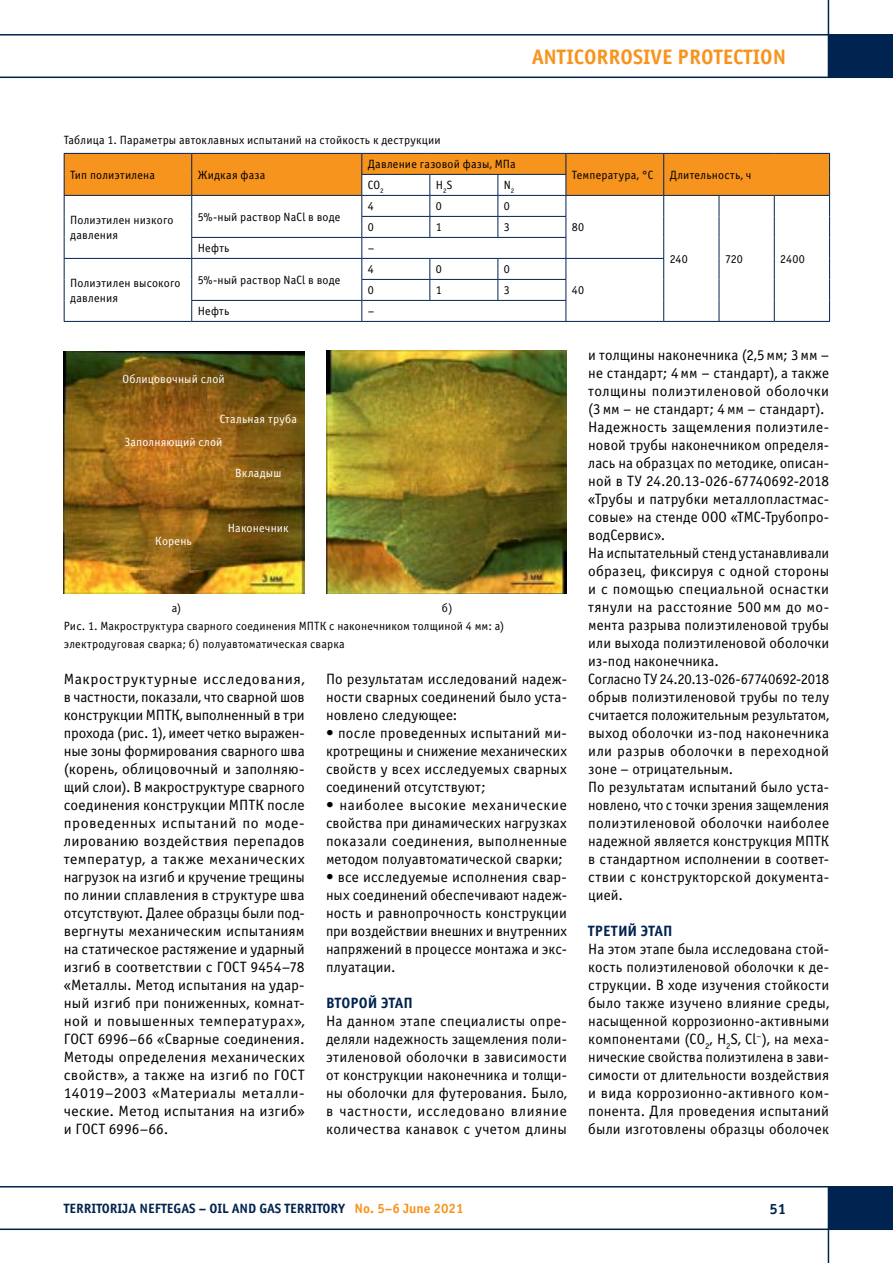
<style>
.page{position:relative;width:893px;height:1263px;background:#fff}
.page>*{position:absolute;margin:0;border:0;box-sizing:border-box;transform-origin:0 0}
.t1{font:700 21px "Officina Sans C";color:#f7941e}
.t2{font:15px/18px "Officina Sans C";letter-spacing:.01em;color:#000;text-align:justify}
.t3{font:15px/18px "Officina Sans C";letter-spacing:.01em;color:#000;text-align:justify;scale:1.05 1}
.t4{font:700 15px "Officina Sans C";letter-spacing:.005em;color:#00234f}
.t5{font:700 13.5px "Officina Sans C";color:#00234f}
.t6{font:12px/18px "Officina Sans C";letter-spacing:.015em;color:#000}
.t7{font:12px "Officina Sans C";letter-spacing:.015em;color:#fff}
.s1{color:#f7941e}
</style>
<div class="page">
<hr style="left:828px;top:0;width:1px;height:78px;background:#00234f">
<div style="left:828px;top:35px;width:65px;height:42px;background:#00234f"></div>
<hr style="left:0;top:77px;width:893px;height:1px;background:#00234f">
<hr style="left:0;top:34px;width:893px;height:2px;background:#00234f">
<hr style="left:828px;top:1186px;width:1px;height:77px;background:#00234f">
<div style="left:828px;top:1187px;width:65px;height:42px;background:#00234f"></div>
<hr style="left:0;top:1186px;width:893px;height:1px;background:#00234f">
<hr style="left:0;top:1228px;width:893px;height:2px;background:#00234f">
<hr style="left:64px;top:321px;width:128px;height:1px;background:#00234f">
<hr style="left:192px;top:321px;width:170px;height:1px;background:#00234f">
<hr style="left:362px;top:321px;width:68px;height:1px;background:#00234f">
<hr style="left:430px;top:321px;width:68px;height:1px;background:#00234f">
<hr style="left:498px;top:321px;width:68px;height:1px;background:#00234f">
<hr style="left:566px;top:321px;width:98px;height:1px;background:#00234f">
<hr style="left:664px;top:321px;width:55px;height:1px;background:#00234f">
<hr style="left:719px;top:321px;width:55px;height:1px;background:#00234f">
<hr style="left:774px;top:321px;width:56px;height:1px;background:#00234f">
<svg style="left:64px;top:153px;width:766px;height:168px"></svg>
<hr style="left:664px;top:195px;width:55px;height:1px;background:#00234f">
<hr style="left:719px;top:195px;width:55px;height:1px;background:#00234f">
<hr style="left:774px;top:195px;width:56px;height:1px;background:#00234f">
<img style="left:64px;top:351px;width:241px;height:243px">
<img style="left:326px;top:351px;width:241px;height:243px">
<h1 class="t1" style="left:532px;top:45px;width:256px">ANTICORROSIVE PROTECTION</h1>
<p class="t6" style="left:64px;top:131px;width:378px">Таблица 1. Параметры автоклавных испытаний на стойкость к деструкции</p>
<p class="t6" style="left:70px;top:166px;width:86px">Тип полиэтилена</p>
<p class="t6" style="left:198px;top:166px;width:69px">Жидкая фаза</p>
<p class="t6" style="left:70px;top:213px;width:105px;line-height:14.4px">Полиэтилен низкого давления</p>
<p class="t6" style="left:198px;top:208px;width:144px">5%-ный раствор NaCl в воде</p>
<p class="t6" style="left:368px;top:156px;width:149px">Давление газовой фазы, МПа</p>
<p class="t6" style="left:368px;top:177px;width:17px">СО<sub>2</sub></p>
<p class="t6" style="left:436px;top:177px;width:18px">H<sub>2</sub>S</p>
<p class="t6" style="left:504px;top:177px;width:12px">N<sub>2</sub></p>
<p class="t6" style="left:368px;top:198px;width:7px">4</p>
<p class="t6" style="left:436px;top:198px;width:7px">0</p>
<p class="t6" style="left:504px;top:198px;width:7px">0</p>
<p class="t6" style="left:368px;top:219px;width:7px">0</p>
<p class="t6" style="left:436px;top:219px;width:7px">1</p>
<p class="t6" style="left:504px;top:219px;width:7px">3</p>
<p class="t6" style="left:198px;top:240px;width:33px">Нефть</p>
<p class="t6" style="left:368px;top:240px;width:8px">–</p>
<p class="t6" style="left:572px;top:166px;width:83px">Температура, °С</p>
<p class="t6" style="left:670px;top:166px;width:83px">Длительность, ч</p>
<p class="t6" style="left:572px;top:219px;width:14px">80</p>
<p class="t6" style="left:670px;top:250px;width:20px">240</p>
<p class="t6" style="left:725px;top:250px;width:19px">720</p>
<p class="t6" style="left:780px;top:250px;width:26px">2400</p>
<p class="t6" style="left:70px;top:276px;width:112px;line-height:14.4px">Полиэтилен высокого давления</p>
<p class="t6" style="left:198px;top:271px;width:144px">5%-ный раствор NaCl в воде</p>
<p class="t6" style="left:368px;top:261px;width:7px">4</p>
<p class="t6" style="left:436px;top:261px;width:7px">0</p>
<p class="t6" style="left:504px;top:261px;width:7px">0</p>
<p class="t6" style="left:368px;top:282px;width:7px">0</p>
<p class="t6" style="left:436px;top:282px;width:7px">1</p>
<p class="t6" style="left:504px;top:282px;width:7px">3</p>
<p class="t6" style="left:572px;top:282px;width:14px">40</p>
<p class="t6" style="left:198px;top:303px;width:33px">Нефть</p>
<p class="t6" style="left:368px;top:303px;width:8px">–</p>
<p class="t7" style="left:122px;top:372px;width:104px">Облицовочный слой</p>
<p class="t7" style="left:220px;top:412px;width:79px">Стальная труба</p>
<p class="t7" style="left:125px;top:435px;width:99px">Заполняющий слой</p>
<p class="t7" style="left:235px;top:466px;width:48px">Вкладыш</p>
<p class="t7" style="left:155px;top:534px;width:38px">Корень</p>
<p class="t7" style="left:228px;top:521px;width:62px">Наконечник</p>
<p class="t6" style="left:64px;top:599px;width:442px;text-indent:378px">б)<br>Рис. 1. Макроструктура сварного соединения МПТК с наконечником толщиной 4 мм: а) электродуговая сварка; б) полуавтоматическая сварка</p>
<p class="t6" style="left:172px;top:599px;width:11px">а)</p>
<p class="t3" style="left:64px;top:670px;width:231px">Макроструктурные исследования, в частности, показали, что сварной шов конструкции МПТК, выполненный в три прохода (рис. 1), имеет четко выражен&shy;ные зоны формирования сварного шва (корень, облицовочный и заполняю&shy;щий слои). В макроструктуре сварного соединения конструкции МПТК после проведенных испытаний по моде&shy;лированию воздействия перепадов температур, а также механических нагрузок на изгиб и кручение трещины по линии сплавления в структуре шва отсутствуют. Далее образцы были под&shy;вергнуты механическим испытаниям на статическое растяжение и ударный изгиб в соответствии с ГОСТ 9454–78 «Металлы. Метод испытания на удар&shy;ный изгиб при пониженных, комнат&shy;ной и повышенных температурах», ГОСТ 6996–66 «Сварные соединения.<br>Методы определения механических свойств», а также на изгиб по ГОСТ 14019–2003 «Материалы металли&shy;ческие. Метод испытания на изгиб» и ГОСТ 6996–66.</p>
<p class="t2" style="left:326px;top:670px;width:242px">По результатам исследований надеж&shy;ности сварных соединений было уста&shy;новлено следующее:</p>
<p class="t2" style="left:326px;top:724px;width:242px">• после проведенных испытаний ми&shy;кротрещины и снижение механических свойств у всех исследуемых сварных соединений отсутствуют;</p>
<p class="t2" style="left:326px;top:796px;width:242px">• наиболее высокие механические свойства при динамических нагрузках показали соединения, выполненные методом полуавтоматической сварки;</p>
<p class="t2" style="left:326px;top:868px;width:242px">• все исследуемые исполнения свар&shy;ных соединений обеспечивают надеж&shy;ность и равнопрочность конструкции при воздействии внешних и внутренних напряжений в процессе монтажа и экс&shy;плуатации.</p>
<p class="t4" style="left:326px;top:994px;width:88px">ВТОРОЙ ЭТАП</p>
<p class="t2" style="left:326px;top:1012px;width:242px">На данном этапе специалисты опре&shy;деляли надежность защемления поли&shy;этиленовой оболочки в зависимости от конструкции наконечника и толщи&shy;ны оболочки для футерования. Было, в частности, исследовано влияние количества канавок с учетом длины</p>
<p class="t2" style="left:588px;top:346px;width:242px;text-align:left">и толщины наконечника (2,5мм; 3мм – не стандарт; 4мм – стандарт), а также толщины полиэтиленовой оболочки (3мм – не стандарт; 4мм – стандарт).<br>Надежность защемления полиэтиле&shy;новой трубы наконечником определя&shy;лась на образцах по методике, описан&shy;ной в ТУ 24.20.13‑026‑67740692‑2018 «Трубы и патрубки металлопластмас&shy;совые» на стенде ООО «ТМС-Трубопро&shy;водСервис».<br>На испытательный стенд устанавливали образец, фиксируя с одной стороны и с помощью специальной оснастки тянули на расстояние 500 мм до мо&shy;мента разрыва полиэтиленовой трубы или выхода полиэтиленовой оболочки из‑под наконечника.<br>Согласно ТУ 24.20.13‑026‑67740692‑2018 обрыв полиэтиленовой трубы по телу считается положительным результатом, выход оболочки из‑под наконечника или разрыв оболочки в переходной зоне – отрицательным.<br>По результатам испытаний было уста&shy;новлено, что с точки зрения защемления полиэтиленовой оболочки наиболее надежной является конструкция МПТК в стандартном исполнении в соответ&shy;ствии с конструкторской документа&shy;цией.</p>
<p class="t4" style="left:588px;top:922px;width:86px">ТРЕТИЙ ЭТАП</p>
<p class="t2" style="left:588px;top:940px;width:242px">На этом этапе была исследована стой&shy;кость полиэтиленовой оболочки к де&shy;струкции. В ходе изучения стойкости было также изучено влияние среды, насыщенной коррозионно-активными компонентами (CO<sub>2</sub>, H<sub>2</sub>S, Cl<sup>–</sup>), на меха&shy;нические свойства полиэтилена в зави&shy;симости от длительности воздействия и вида коррозионно-активного ком&shy;понента. Для проведения испытаний были изготовлены образцы оболочек</p>
<p class="t5" style="left:64px;top:1201px;width:401px">TERRITORIJA NEFTEGAS – OIL AND GAS TERRITORY <span class="s1">No. 5–6 June 2021</span></p>
<p class="t4" style="left:770px;top:1200px;width:18px">51</p>
</div>
